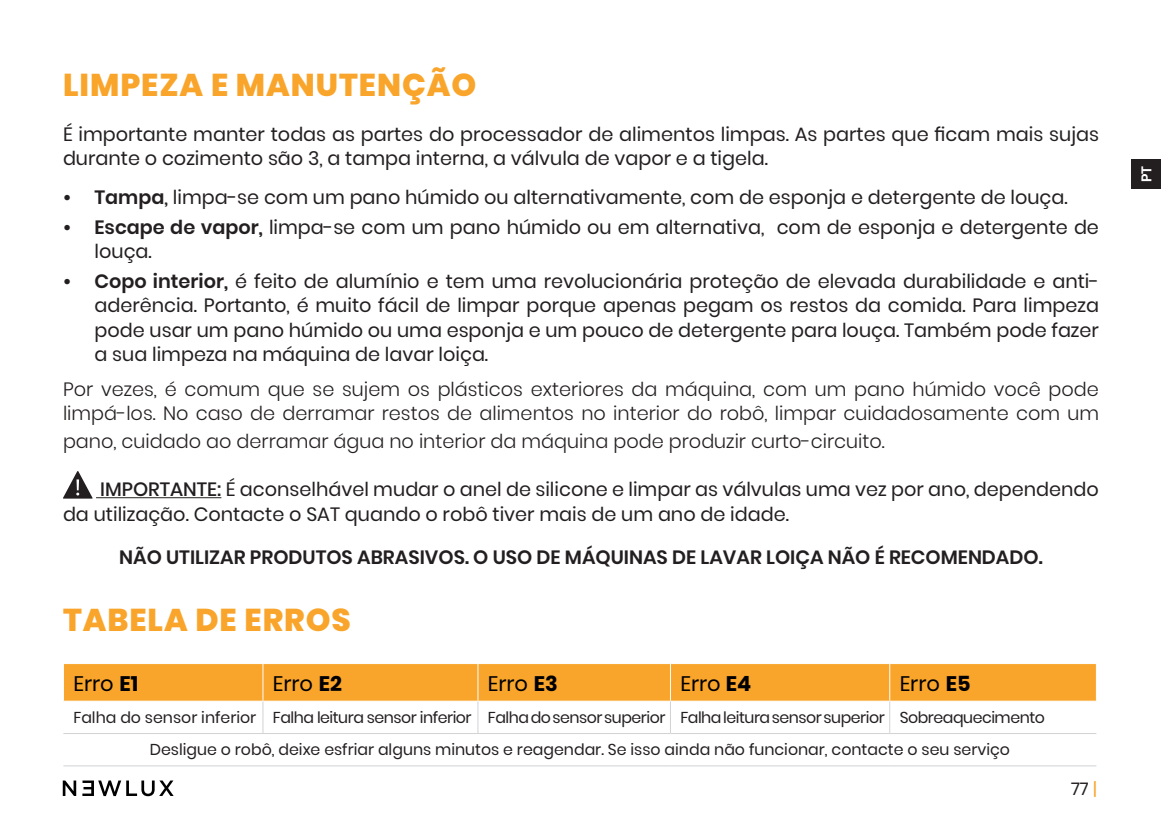
<style>
.page{position:relative;width:1161px;height:819px;background:#fff}
.page>*{position:absolute;margin:0;border:0;box-sizing:border-box;transform-origin:0 0}
.t1{font:800 31.5px "Poppins";letter-spacing:.03em;color:#f9a52b}
.t2{font:21px "Poppins";color:#000001}
.t3{font:19.25px/24.5px "Poppins";color:#231f20}
.t4{font:300 19.25px/24.5px "Poppins";color:#231f20}
.t5{font:600 19.25px "Poppins";color:#231f20}
.t6{font:17.5px "Poppins";color:#231f20}
.t7{font:15.75px "Poppins";color:#231f20}
.t8{font:15.75px "Poppins";letter-spacing:-.03em;color:#231f20}
.t9{font:600 14px "Poppins";color:#fff}
.s1{font-weight:600}
.s2{font-weight:500}
.s3{font-weight:700}
.s4{color:#f9a52b}
</style>
<div class="page">
<div style="left:1131px;top:159px;width:30px;height:30px;background:#231f20"></div>
<svg style="left:63px;top:780px;width:13px;height:16px"></svg>
<svg style="left:82px;top:780px;width:92px;height:16px"></svg>
<hr style="left:96px;top:497px;width:125px;height:1px;background:#231f20">
<svg style="left:63px;top:471px;width:30px;height:27px"></svg>
<div style="left:64px;top:664px;width:1032px;height:36px;background:#f9a52b"></div>
<hr style="left:262px;top:664px;width:1px;height:36px;background:#fff">
<hr style="left:477px;top:664px;width:1px;height:36px;background:#fff">
<hr style="left:670px;top:664px;width:1px;height:36px;background:#fff">
<hr style="left:889px;top:664px;width:1px;height:36px;background:#fff">
<hr style="left:262px;top:701px;width:1px;height:32px;background:#d1d2d4">
<hr style="left:477px;top:701px;width:1px;height:32px;background:#d1d2d4">
<hr style="left:670px;top:701px;width:1px;height:32px;background:#d1d2d4">
<hr style="left:889px;top:701px;width:1px;height:32px;background:#d1d2d4">
<hr style="left:63px;top:733px;width:200px;height:1px;background:#d1d2d4">
<hr style="left:263px;top:733px;width:215px;height:1px;background:#d1d2d4">
<hr style="left:478px;top:733px;width:192px;height:1px;background:#d1d2d4">
<hr style="left:670px;top:733px;width:220px;height:1px;background:#d1d2d4">
<hr style="left:890px;top:733px;width:206px;height:1px;background:#d1d2d4">
<hr style="left:63px;top:765px;width:200px;height:1px;background:#d1d2d4">
<hr style="left:263px;top:765px;width:215px;height:1px;background:#d1d2d4">
<hr style="left:478px;top:765px;width:192px;height:1px;background:#d1d2d4">
<hr style="left:670px;top:765px;width:220px;height:1px;background:#d1d2d4">
<hr style="left:890px;top:765px;width:206px;height:1px;background:#d1d2d4">
<p class="t1" style="left:63px;top:67px;width:415px">LIMPEZA E MANUTENÇÃO</p>
<p class="t3" style="left:63px;top:122px;width:1037px">É importante manter todas as partes do processador de alimentos limpas. As partes que ficam mais sujas durante o cozimento são 3, a tampa interna, a válvula de vapor e a tigela.</p>
<p class="t3" style="left:63px;top:185px;width:1006px"><span class="s1">• Tampa</span><span class="s2">,</span> limpa-se com um pano húmido ou alternativamente, com de esponja e detergente de louça.</p>
<p class="t3" style="left:94px;top:215px;width:1006px;text-indent:-32px"><span class="s1">• Escape de vapor,</span> limpa-se com um pano húmido ou em alternativa, com de esponja e detergente de louça.</p>
<p class="t3" style="left:94px;top:269px;width:1006px;text-align:justify;text-indent:-32px"><span class="s1">• Copo interior,</span> é feito de alumínio e tem uma revolucionária proteção de elevada durabilidade e anti&shy;aderência. Portanto, é muito fácil de limpar porque apenas pegam os restos da comida. Para limpeza pode usar um pano húmido ou uma esponja e um pouco de detergente para louça. Também pode fazer a sua limpeza na máquina de lavar loiça.</p>
<p class="t4" style="left:63px;top:377px;width:1037px">Por vezes, é comum que se sujem os plásticos exteriores da máquina, com um pano húmido você pode limpá-los. No caso de derramar restos de alimentos no interior do robô, limpar cuidadosamente com um</p>
<p class="t4" style="left:63px;top:429px;width:823px">pano, cuidado ao derramar água no interior da máquina pode produzir curto-circuito.</p>
<p class="t3" style="left:63px;top:477px;width:1037px;text-indent:37px"><span class="s2">IMPORTANTE:</span> É aconselhável mudar o anel de silicone e limpar as válvulas uma vez por ano, dependendo da utilização. Contacte o SAT quando o robô tiver mais de um ano de idade.</p>
<p class="t5" style="left:119px;top:545px;width:925px">NÃO UTILIZAR PRODUTOS ABRASIVOS. O USO DE MÁQUINAS DE LAVAR LOIÇA NÃO É RECOMENDADO.</p>
<p class="t1" style="left:63px;top:602px;width:289px">TABELA DE ERROS</p>
<p class="t2" style="left:73px;top:671px;width:66px">Erro <span class="s3">E1</span></p>
<p class="t2" style="left:273px;top:671px;width:71px">Erro <span class="s3">E2</span></p>
<p class="t2" style="left:488px;top:671px;width:72px">Erro <span class="s3">E3</span></p>
<p class="t2" style="left:680px;top:671px;width:72px">Erro <span class="s3">E4</span></p>
<p class="t2" style="left:900px;top:671px;width:72px">Erro <span class="s3">E5</span></p>
<p class="t7" style="left:73px;top:708px;width:184px">Falha do sensor inferior</p>
<p class="t8" style="left:273px;top:708px;width:200px">Falha leitura sensor inferior</p>
<p class="t8" style="left:488px;top:708px;width:179px">Falha do sensor superior</p>
<p class="t8" style="left:680px;top:708px;width:206px">Falha leitura sensor superior</p>
<p class="t8" style="left:900px;top:708px;width:147px">Sobreaquecimento</p>
<p class="t7" style="left:150px;top:740px;width:862px">Desligue o robô, deixe esfriar alguns minutos e reagendar. Se isso ainda não funcionar, contacte o seu serviço</p>
<p class="t6" style="left:1071px;top:778px;width:27px">77 <span class="s4">|</span></p>
<p class="t9" style="left:1138px;top:182px;width:18px;rotate:-90deg">PT</p>
</div>
